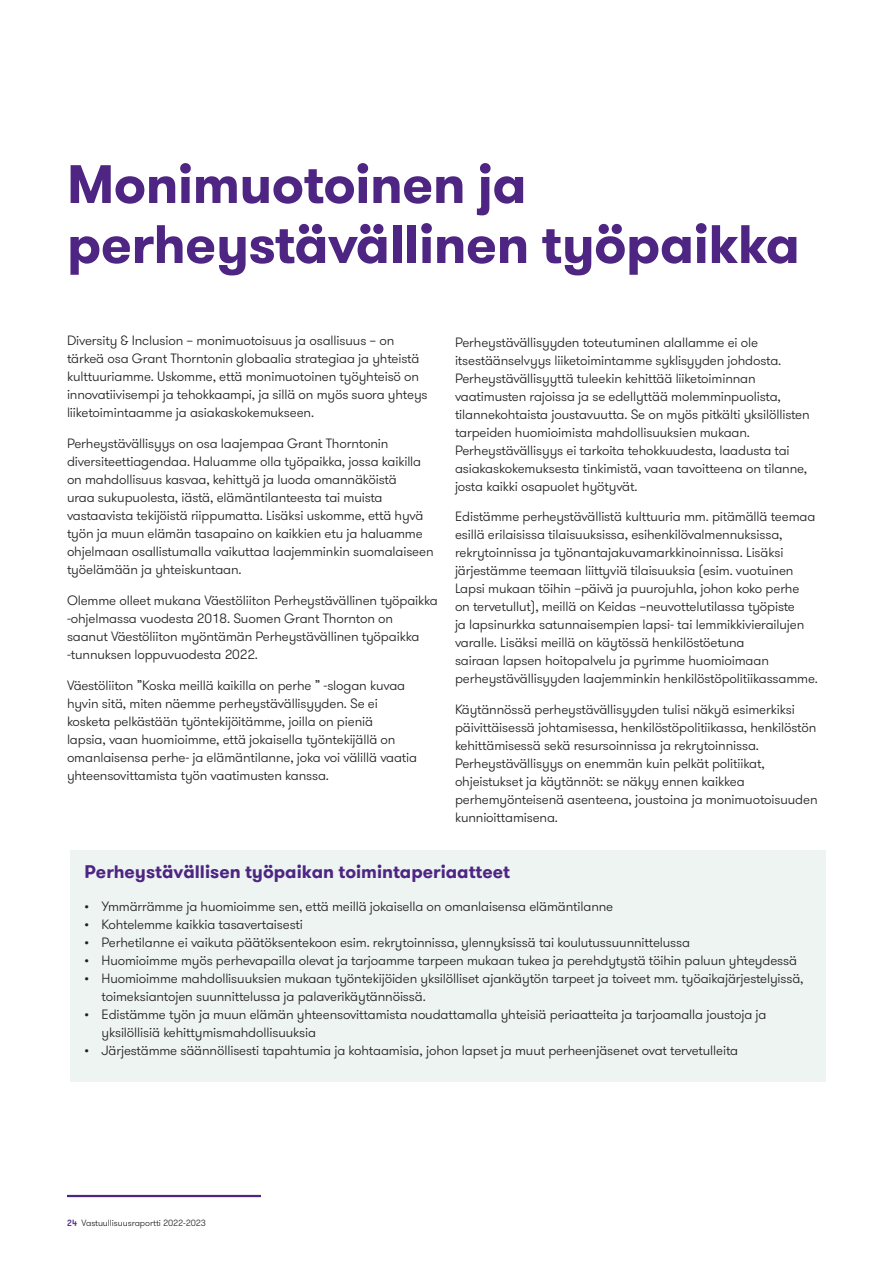
<style>
.page{position:relative;width:893px;height:1263px;background:#fff}
.page>*{position:absolute;margin:0;border:0;box-sizing:border-box;transform-origin:0 0}
._02_Headline_two_Bold_36pt{font:700 54px/60px "GT Walsheim Pro";letter-spacing:-.01em;color:#4e2582}
._61_Callout_1_head{font:700 18px "GT Walsheim Pro";color:#4e2582}
._11_Body_text{font:300 13.5px/18px "GT Walsheim Pro";letter-spacing:-.01em;color:#231f20}
.t1{font:300 9px "GT Walsheim Pro";letter-spacing:-.01em;color:#231f20}
.s1{font-weight:500;color:#4e2582}
</style>
<div class="page">
<hr style="left:67px;top:1195px;width:194px;height:2px;background:#4e2582">
<div style="left:70px;top:850px;width:756px;height:231px;background:#edf4f2"></div>
<p class="_02_Headline_two_Bold_36pt" style="left:67px;top:155px;width:734px">Monimuotoinen ja perheystävällinen työpaikka</p>
<p class="_11_Body_text" style="left:67px;top:332px;width:362px">Diversity &amp; Inclusion – monimuotoisuus ja osallisuus – on tärkeä osa Grant Thorntonin globaalia strategiaa ja yhteistä kulttuuriamme. Uskomme, että monimuotoinen työyhteisö on innovatiivisempi ja tehokkaampi, ja sillä on myös suora yhteys liiketoimintaamme ja asiakaskokemukseen.</p>
<p class="_11_Body_text" style="left:67px;top:435px;width:368px">Perheystävällisyys on osa laajempaa Grant Thorntonin diversiteettiagendaa. Haluamme olla työpaikka, jossa kaikilla on mahdollisuus kasvaa, kehittyä ja luoda omannäköistä<br>uraa sukupuolesta, iästä, elämäntilanteesta tai muista vastaavista tekijöistä riippumatta. Lisäksi uskomme, että hyvä työn ja muun elämän tasapaino on kaikkien etu ja haluamme ohjelmaan osallistumalla vaikuttaa laajemminkin suomalaiseen työelämään ja yhteiskuntaan.</p>
<p class="_11_Body_text" style="left:67px;top:592px;width:372px">Olemme olleet mukana Väestöliiton Perheystävällinen työpaikka -ohjelmassa vuodesta 2018. Suomen Grant Thornton on<br>saanut Väestöliiton myöntämän Perheystävällinen työpaikka -tunnuksen loppuvuodesta 2022.</p>
<p class="_11_Body_text" style="left:67px;top:676px;width:352px">Väestöliiton ”Koska meillä kaikilla on perhe ” -slogan kuvaa hyvin sitä, miten näemme perheystävällisyyden. Se ei kosketa pelkästään työntekijöitämme, joilla on pieniä<br>lapsia, vaan huomioimme, että jokaisella työntekijällä on omanlaisensa perhe- ja elämäntilanne, joka voi välillä vaatia yhteensovittamista työn vaatimusten kanssa.</p>
<p class="_11_Body_text" style="left:455px;top:333px;width:356px">Perheystävällisyyden toteutuminen alallamme ei ole itsestäänselvyys liiketoimintamme syklisyyden johdosta.<br>Perheystävällisyyttä tuleekin kehittää liiketoiminnan vaatimusten rajoissa ja se edellyttää molemminpuolista, tilannekohtaista joustavuutta. Se on myös pitkälti yksilöllisten tarpeiden huomioimista mahdollisuuksien mukaan.<br>Perheystävällisyys ei tarkoita tehokkuudesta, laadusta tai asiakaskokemuksesta tinkimistä, vaan tavoitteena on tilanne, josta kaikki osapuolet hyötyvät.</p>
<p class="_11_Body_text" style="left:455px;top:508px;width:365px">Edistämme perheystävällistä kulttuuria mm. pitämällä teemaa esillä erilaisissa tilaisuuksissa, esihenkilövalmennuksissa, rekrytoinnissa ja työnantajakuvamarkkinoinnissa. Lisäksi järjestämme teemaan liittyviä tilaisuuksia (esim. vuotuinen Lapsi mukaan töihin –päivä ja puurojuhla, johon koko perhe<br>on tervetullut), meillä on Keidas –neuvottelutilassa työpiste<br>ja lapsinurkka satunnaisempien lapsi- tai lemmikkivierailujen varalle. Lisäksi meillä on käytössä henkilöstöetuna<br>sairaan lapsen hoitopalvelu ja pyrimme huomioimaan perheystävällisyyden laajemminkin henkilöstöpolitiikassamme.</p>
<p class="_11_Body_text" style="left:455px;top:701px;width:364px">Käytännössä perheystävällisyyden tulisi näkyä esimerkiksi päivittäisessä johtamisessa, henkilöstöpolitiikassa, henkilöstön kehittämisessä sekä resursoinnissa ja rekrytoinnissa.<br>Perheystävällisyys on enemmän kuin pelkät politiikat, ohjeistukset ja käytännöt: se näkyy ennen kaikkea perhemyönteisenä asenteena, joustoina ja monimuotoisuuden kunnioittamisena.</p>
<p class="_61_Callout_1_head" style="left:85px;top:859px;width:427px">Perheystävällisen työpaikan toimintaperiaatteet</p>
<p class="_11_Body_text" style="left:85px;top:897px;width:530px">• Ymmärrämme ja huomioimme sen, että meillä jokaisella on omanlaisensa elämäntilanne</p>
<p class="_11_Body_text" style="left:85px;top:915px;width:220px">• Kohtelemme kaikkia tasavertaisesti</p>
<p class="_11_Body_text" style="left:85px;top:933px;width:607px">• Perhetilanne ei vaikuta päätöksentekoon esim. rekrytoinnissa, ylennyksissä tai koulutussuunnittelussa</p>
<p class="_11_Body_text" style="left:85px;top:951px;width:714px">• Huomioimme myös perhevapailla olevat ja tarjoamme tarpeen mukaan tukea ja perehdytystä töihin paluun yhteydessä</p>
<p class="_11_Body_text" style="left:102px;top:969px;width:704px;text-indent:-17px">• Huomioimme mahdollisuuksien mukaan työntekijöiden yksilölliset ajankäytön tarpeet ja toiveet mm. työaikajärjestelyissä, toimeksiantojen suunnittelussa ja palaverikäytännöissä.</p>
<p class="_11_Body_text" style="left:102px;top:1005px;width:666px;text-indent:-17px">• Edistämme työn ja muun elämän yhteensovittamista noudattamalla yhteisiä periaatteita ja tarjoamalla joustoja ja yksilöllisiä kehittymismahdollisuuksia</p>
<p class="_11_Body_text" style="left:85px;top:1041px;width:655px">• Järjestämme säännöllisesti tapahtumia ja kohtaamisia, johon lapset ja muut perheenjäsenet ovat tervetulleita</p>
<p class="t1" style="left:67px;top:1217px;width:141px"><span class="s1">24</span> Vastuullisuusraportti 2022-2023</p>
</div>
